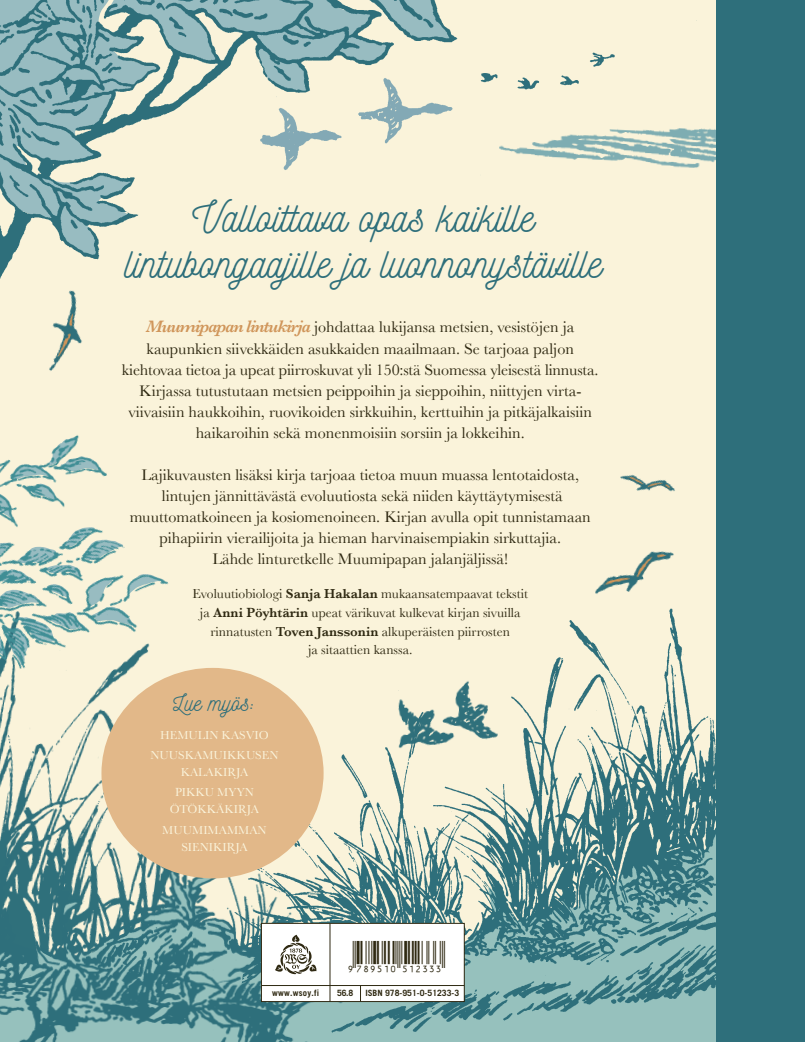
<style>
.page{position:relative;width:805px;height:1042px;background:#fff}
.page>*{position:absolute;margin:0;border:0;box-sizing:border-box;transform-origin:0 0}
.t1{font:42px/46.8px "Nickainley";color:#2e6f7b;text-align:center}
.t2{font:30.88px "Viisas EAN Matala";color:#2f2912}
.t3{font:22.88px "Nickainley";color:#2e6f7b}
.t4{font:16.12px/21px "Baskerville";color:#2f2912;text-align:center}
.t5{font:13.62px/18.5px "Baskerville";color:#2f2912;text-align:center}
.t6{font:12.12px/20.5px "Baskerville";color:#faf3da;text-align:center}
.t7{font:700 8.62px "Trade Gothic LT Std";color:#2f2912}
.t8{font:700 8.62px "Trade Gothic LT Std";letter-spacing:.035em;color:#2f2912}
.s1{font-weight:600;font-style:italic;font-size:17.38px;color:#d0965b}
.s2{font-weight:600}
</style>
<div class="page">
<div style="left:0;top:0;width:804px;height:1042px;background:#faf3da"></div>
<img style="left:0;top:41px;width:228px;height:191px">
<img style="left:289px;top:629px;width:427px;height:239px">
<img style="left:0;top:742px;width:102px;height:53px">
<img style="left:0;top:795px;width:429px;height:247px">
<img style="left:0;top:435px;width:289px;height:307px">
<img style="left:535px;top:153px;width:181px;height:15px">
<img style="left:316px;top:868px;width:400px;height:174px">
<div style="left:716px;top:0;width:88px;height:1042px;background:#2e6f7b"></div>
<img style="left:228px;top:41px;width:307px;height:129px">
<img style="left:472px;top:20px;width:244px;height:133px">
<div style="left:261px;top:923px;width:203px;height:78px;background:#fff"></div>
<div style="left:261px;top:923px;width:203px;height:78px;border:1px solid #2f2912"></div>
<hr style="left:330px;top:923px;width:1px;height:78px;background:#2f2912">
<hr style="left:261px;top:985px;width:203px;height:1px;background:#2f2912">
<svg style="left:360px;top:986px;width:1px;height:15px"></svg>
<svg style="left:275px;top:934px;width:41px;height:40px"></svg>
<div style="left:101px;top:668px;width:222px;height:210px;background:#e2b889;border-radius:50%"></div>
<img style="left:383px;top:653px;width:126px;height:104px">
<img style="left:569px;top:551px;width:107px;height:78px">
<img style="left:620px;top:474px;width:55px;height:18px">
<img style="left:0;top:232px;width:100px;height:139px">
<svg style="left:0;top:0;width:515px;height:41px"></svg>
<h1 class="t1" style="left:125px;top:193px;width:478px">Valloittava opas kaikille lintubongaajille ja luonnonystäville</h1>
<p class="t4" style="left:122px;top:317px;width:478px"><span class="s1">Muumipapan lintukirja</span> johdattaa lukijansa metsien, vesistöjen ja kaupunkien siivekkäiden asukkaiden maailmaan. Se tarjoaa paljon kiehtovaa tietoa ja upeat piirroskuvat yli 150:stä Suomessa yleisestä linnusta.<br>Kirjassa tutustutaan metsien peippoihin ja sieppoihin, niittyjen virta&shy;viivaisiin haukkoihin, ruovikoiden sirkkuihin, kerttuihin ja pitkäjalkaisiin haikaroihin sekä monenmoisiin sorsiin ja lokkeihin.</p>
<p class="t4" style="left:130px;top:464px;width:462px">Lajikuvausten lisäksi kirja tarjoaa tietoa muun muassa lentotaidosta, lintujen jännittävästä evoluutiosta sekä niiden käyttäytymisestä muuttomatkoineen ja kosiomenoineen. Kirjan avulla opit tunnistamaan pihapiirin vierailijoita ja hieman harvinaisempiakin sirkuttajia.<br>Lähde linturetkelle Muumipapan jalanjäljissä!</p>
<p class="t5" style="left:192px;top:584px;width:337px">Evoluutiobiologi <span class="s2">Sanja Hakalan</span> mukaansatempaavat tekstit ja <span class="s2">Anni Pöyhtärin</span> upeat värikuvat kulkevat kirjan sivuilla rinnatusten <span class="s2">Toven Janssonin</span> alkuperäisten piirrosten<br>ja sitaattien kanssa.</p>
<h3 class="t3" style="left:173px;top:688px;width:84px">Lue myös:</h3>
<p class="t6" style="left:150px;top:724px;width:129px">HEMULIN KASVIO<br>NUUSKAMUIKKUSEN</p>
<p class="t6" style="left:175px;top:761px;width:80px">KALAKIRJA<br>PIKKU MYYN</p>
<p class="t6" style="left:162px;top:799px;width:106px">ÖTÖKKÄKIRJA<br>MUUMIMAMMAN</p>
<p class="t6" style="left:181px;top:836px;width:68px">SIENIKIRJA</p>
<h2 class="t2" style="left:346px;top:941px;width:100px">*9789510512333*</h2>
<p class="t8" style="left:272px;top:987px;width:49px">www.wsoy.fi</p>
<p class="t7" style="left:337px;top:987px;width:18px">56.8</p>
<p class="t7" style="left:365px;top:987px;width:95px">ISBN 978-951-0-51233-3</p>
</div>
